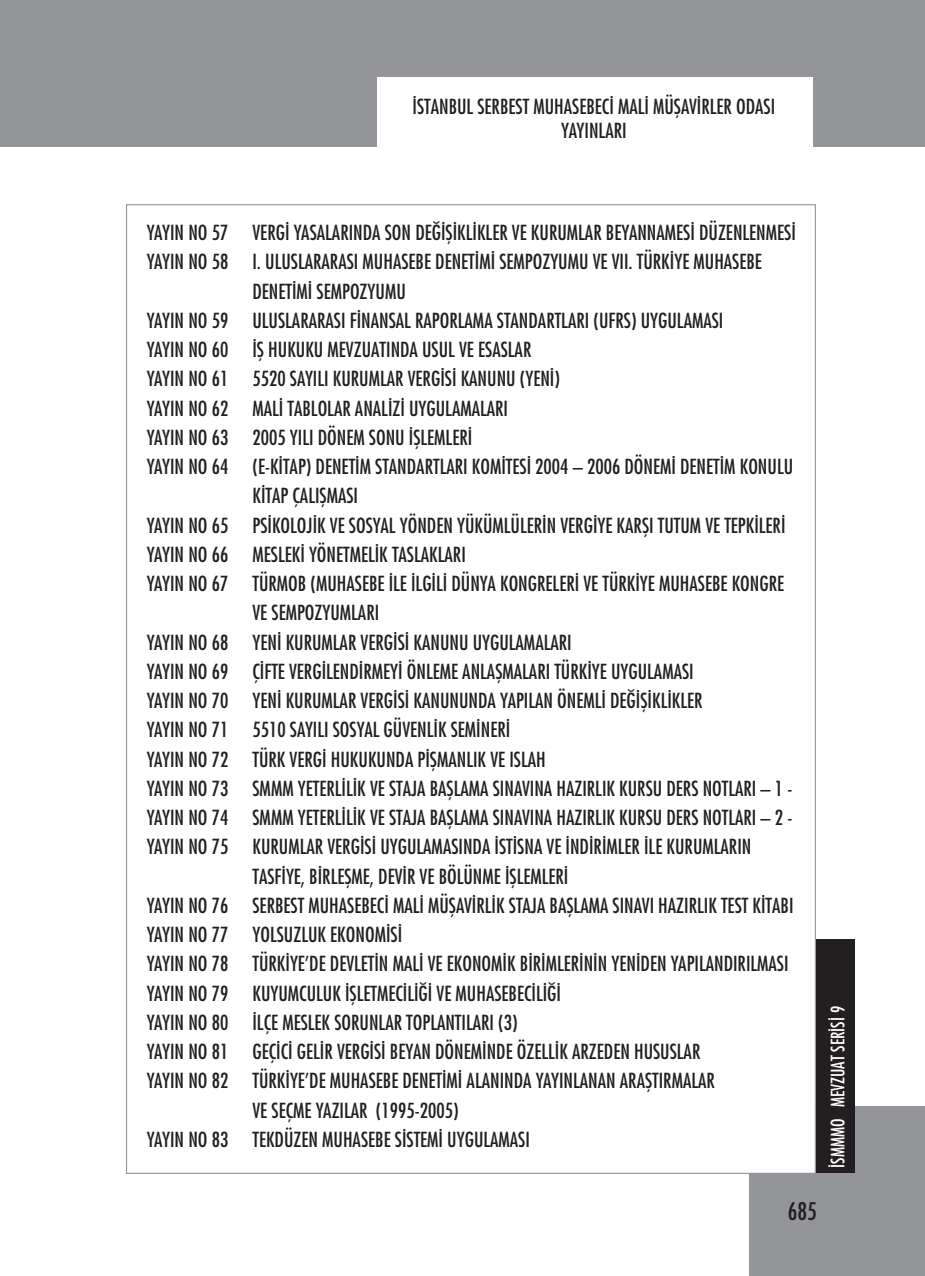
<style>
.page{position:relative;width:925px;height:1276px;background:#fff}
.page>*{position:absolute;margin:0;border:0;box-sizing:border-box;transform-origin:0 0}
.t1{font:23.62px "Futura Cond Nr Tr";color:#231f20}
.t2{font:20.25px/24.3px "Futura Cond Nr Tr";color:#231f20;text-align:center}
.t3{font:18px "Futura Cond Nr Tr";color:#fff}
</style>
<div class="page">
<div style="left:0;top:0;width:925px;height:146px;background:#939598"></div>
<div style="left:749px;top:1107px;width:176px;height:169px;background:#939598"></div>
<div style="left:126px;top:204px;width:690px;height:970px;background:#fff;border:1px solid #939598"></div>
<div style="left:377px;top:77px;width:435px;height:93px;background:#fff"></div>
<div style="left:816px;top:939px;width:39px;height:234px;background:#231f20"></div>
<p class="t2" style="left:412px;top:94px;width:364px">İSTANBUL SERBEST MUHASEBECİ MALİ MÜŞAVİRLER ODASI<br>YAYINLARI</p>
<p class="t2" style="left:147px;top:220px;width:651px">YAYIN NO 57 VERGİ YASALARINDA SON DEĞİŞİKLİKLER VE KURUMLAR BEYANNAMESİ DÜZENLENMESİ</p>
<p class="t2" style="left:147px;top:249px;width:617px">YAYIN NO 58 I. ULUSLARARASI MUHASEBE DENETİMİ SEMPOZYUMU VE VII. TÜRKİYE MUHASEBE</p>
<p class="t2" style="left:252px;top:278px;width:155px">DENETİMİ SEMPOZYUMU</p>
<p class="t2" style="left:147px;top:308px;width:578px">YAYIN NO 59 ULUSLARARASI FİNANSAL RAPORLAMA STANDARTLARI (UFRS) UYGULAMASI</p>
<p class="t2" style="left:147px;top:337px;width:386px">YAYIN NO 60 İŞ HUKUKU MEVZUATINDA USUL VE ESASLAR</p>
<p class="t2" style="left:147px;top:366px;width:415px">YAYIN NO 61 5520 SAYILI KURUMLAR VERGİSİ KANUNU (YENİ)</p>
<p class="t2" style="left:147px;top:395px;width:363px">YAYIN NO 62 MALİ TABLOLAR ANALİZİ UYGULAMALARI</p>
<p class="t2" style="left:147px;top:425px;width:327px">YAYIN NO 63 2005 YILI DÖNEM SONU İŞLEMLERİ</p>
<p class="t2" style="left:147px;top:454px;width:648px">YAYIN NO 64 (E-KİTAP) DENETİM STANDARTLARI KOMİTESİ 2004 – 2006 DÖNEMİ DENETİM KONULU</p>
<p class="t2" style="left:252px;top:483px;width:107px">KİTAP ÇALIŞMASI</p>
<p class="t2" style="left:147px;top:512px;width:640px">YAYIN NO 65 PSİKOLOJİK VE SOSYAL YÖNDEN YÜKÜMLÜLERİN VERGİYE KARŞI TUTUM VE TEPKİLERİ</p>
<p class="t2" style="left:147px;top:542px;width:321px">YAYIN NO 66 MESLEKİ YÖNETMELİK TASLAKLARI</p>
<p class="t2" style="left:147px;top:571px;width:639px">YAYIN NO 67 TÜRMOB (MUHASEBE İLE İLGİLİ DÜNYA KONGRELERİ VE TÜRKİYE MUHASEBE KONGRE</p>
<p class="t2" style="left:252px;top:600px;width:128px">VE SEMPOZYUMLARI</p>
<p class="t2" style="left:147px;top:629px;width:426px">YAYIN NO 68 YENİ KURUMLAR VERGİSİ KANUNU UYGULAMALARI</p>
<p class="t2" style="left:147px;top:659px;width:548px">YAYIN NO 69 ÇİFTE VERGİLENDİRMEYİ ÖNLEME ANLAŞMALARI TÜRKİYE UYGULAMASI</p>
<p class="t2" style="left:147px;top:688px;width:557px">YAYIN NO 70 YENİ KURUMLAR VERGİSİ KANUNUNDA YAPILAN ÖNEMLİ DEĞİŞİKLİKLER</p>
<p class="t2" style="left:147px;top:717px;width:365px">YAYIN NO 71 5510 SAYILI SOSYAL GÜVENLİK SEMİNERİ</p>
<p class="t2" style="left:147px;top:746px;width:400px">YAYIN NO 72 TÜRK VERGİ HUKUKUNDA PİŞMANLIK VE ISLAH</p>
<p class="t2" style="left:147px;top:776px;width:647px">YAYIN NO 73 SMMM YETERLİLİK VE STAJA BAŞLAMA SINAVINA HAZIRLIK KURSU DERS NOTLARI – 1 -</p>
<p class="t2" style="left:147px;top:805px;width:647px">YAYIN NO 74 SMMM YETERLİLİK VE STAJA BAŞLAMA SINAVINA HAZIRLIK KURSU DERS NOTLARI – 2 -</p>
<p class="t2" style="left:147px;top:834px;width:606px">YAYIN NO 75 KURUMLAR VERGİSİ UYGULAMASINDA İSTİSNA VE İNDİRİMLER İLE KURUMLARIN</p>
<p class="t2" style="left:252px;top:863px;width:317px">TASFİYE, BİRLEŞME, DEVİR VE BÖLÜNME İŞLEMLERİ</p>
<p class="t2" style="left:147px;top:893px;width:648px">YAYIN NO 76 SERBEST MUHASEBECİ MALİ MÜŞAVİRLİK STAJA BAŞLAMA SINAVI HAZIRLIK TEST KİTABI</p>
<p class="t2" style="left:147px;top:922px;width:257px">YAYIN NO 77 YOLSUZLUK EKONOMİSİ</p>
<p class="t2" style="left:147px;top:951px;width:643px">YAYIN NO 78 TÜRKİYE’DE DEVLETİN MALİ VE EKONOMİK BİRİMLERİNİN YENİDEN YAPILANDIRILMASI</p>
<p class="t2" style="left:147px;top:980px;width:416px">YAYIN NO 79 KUYUMCULUK İŞLETMECİLİĞİ VE MUHASEBECİLİĞİ</p>
<p class="t2" style="left:147px;top:1009px;width:372px">YAYIN NO 80 İLÇE MESLEK SORUNLAR TOPLANTILARI (3)</p>
<p class="t2" style="left:147px;top:1039px;width:555px">YAYIN NO 81 GEÇİCİ GELİR VERGİSİ BEYAN DÖNEMİNDE ÖZELLİK ARZEDEN HUSUSLAR</p>
<p class="t2" style="left:147px;top:1068px;width:570px">YAYIN NO 82 TÜRKİYE’DE MUHASEBE DENETİMİ ALANINDA YAYINLANAN ARAŞTIRMALAR</p>
<p class="t2" style="left:252px;top:1097px;width:208px">VE SEÇME YAZILAR (1995-2005)</p>
<p class="t2" style="left:147px;top:1126px;width:385px">YAYIN NO 83 TEKDÜZEN MUHASEBE SİSTEMİ UYGULAMASI</p>
<p class="t3" style="left:826px;top:1167px;width:163px;rotate:-90deg">İSMMMO MEVZUAT SERİSİ 9</p>
<p class="t1" style="left:788px;top:1196px;width:31px">685</p>
</div>
